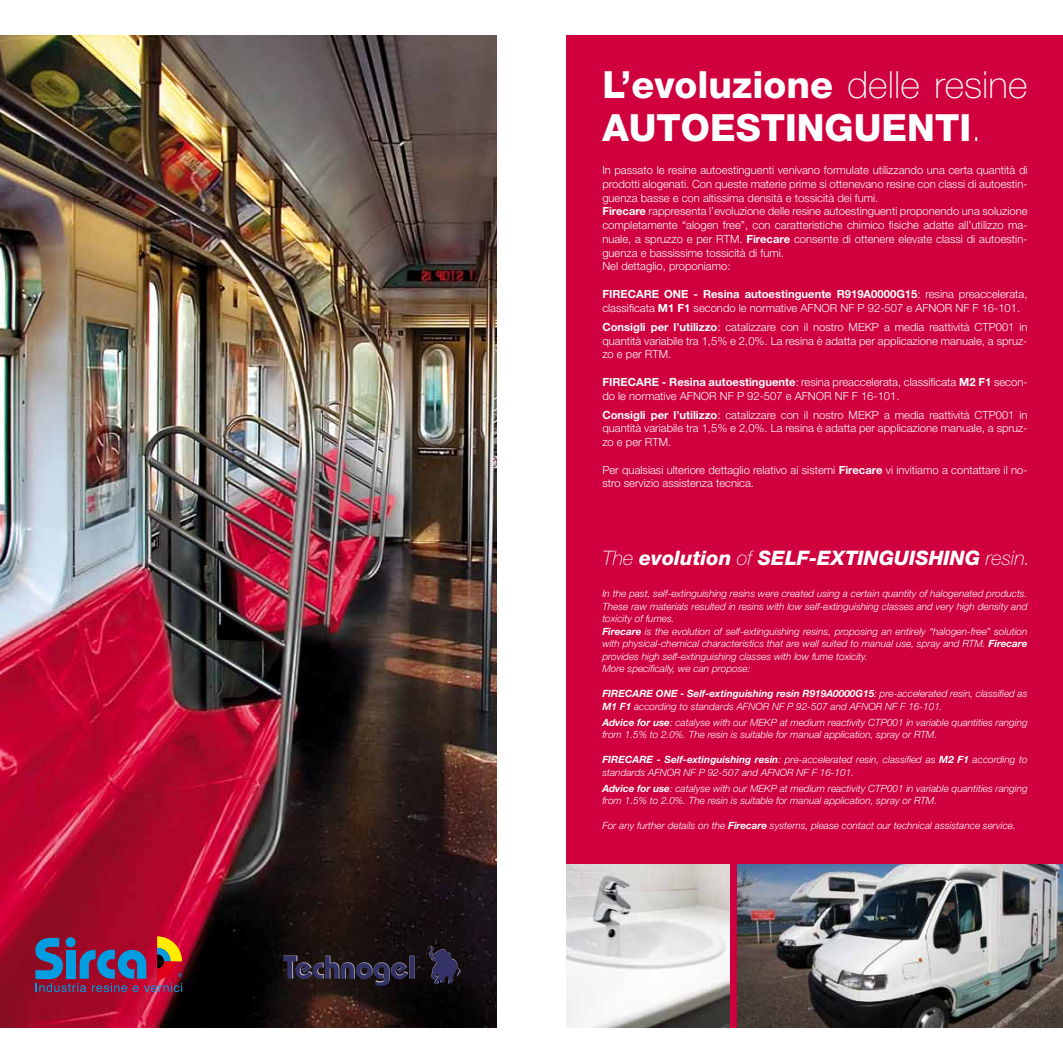
<style>
.page{position:relative;width:1063px;height:1063px;background:#fff}
.page>*{position:absolute;margin:0;border:0;box-sizing:border-box;transform-origin:0 0}
.t1{font:800 37.5px/43.8px "Helvetica Neue LT Std";color:#fff}
.t2{font:italic 800 20px "Helvetica Neue LT Std";color:#fff}
.t3{font:300 11.25px/13.8px "Helvetica Neue LT Std";color:#fff}
.t4{font:italic 300 10px/12.5px "Helvetica Neue LT Std";color:#fff}
.s1{font-weight:100}
.s2{font-weight:700}
</style>
<div class="page">
<img style="left:0;top:35px;width:496px;height:993px">
<div style="left:567px;top:35px;width:496px;height:993px;background:#cf003d"></div>
<svg style="left:35px;top:936px;width:148px;height:56px;background:#744364"></svg>
<img style="left:567px;top:865px;width:163px;height:163px">
<img style="left:737px;top:865px;width:326px;height:163px">
<img style="left:429px;top:946px;width:8px;height:22px">
<h1 class="t1" style="left:602px;top:62px;width:427px">L’evoluzione <span class="s1">delle resine<br></span>AUTOESTINGUENTI<span class="s1">.</span></h1>
<p class="t3" style="left:602px;top:163px;width:427px">In passato le resine autoestinguenti venivano formulate utilizzando una certa quantità di prodotti alogenati. Con queste materie prime si ottenevano resine con classi di autoestin&shy;guenza basse e con altissima densità e tossicità dei fumi.<br><span class="s2">Firecare</span> rappresenta l’evoluzione delle resine autoestinguenti proponendo una soluzione completamente “alogen free”, con caratteristiche chimico fisiche adatte all’utilizzo ma&shy;nuale, a spruzzo e per RTM. <span class="s2">Firecare</span> consente di ottenere elevate classi di autoestin&shy;guenza e bassissime tossicità di fumi.<br>Nel dettaglio, proponiamo:</p>
<p class="t3" style="left:602px;top:287px;width:427px"><span class="s2">FIRECARE ONE - Resina autoestinguente R919A0000G15</span>: resina preaccelerata, classificata <span class="s2">M1 F1</span> secondo le normative AFNOR NF P 92-507 e AFNOR NF F 16-101.</p>
<p class="t3" style="left:602px;top:320px;width:427px;text-align:justify"><span class="s2">Consigli per l’utilizzo</span>: catalizzare con il nostro MEKP a media reattività CTP001 in quantità variabile tra 1,5% e 2,0%. La resina è adatta per applicazione manuale, a spruz&shy;zo e per RTM.</p>
<p class="t3" style="left:602px;top:375px;width:427px"><span class="s2">FIRECARE - Resina autoestinguente</span>: resina preaccelerata, classificata <span class="s2">M2 F1</span> secon&shy;do le normative AFNOR NF P 92-507 e AFNOR NF F 16-101.</p>
<p class="t3" style="left:602px;top:407px;width:427px;text-align:justify"><span class="s2">Consigli per l’utilizzo</span>: catalizzare con il nostro MEKP a media reattività CTP001 in quantità variabile tra 1,5% e 2,0%. La resina è adatta per applicazione manuale, a spruz&shy;zo e per RTM.</p>
<p class="t3" style="left:602px;top:462px;width:427px">Per qualsiasi ulteriore dettaglio relativo ai sistemi <span class="s2">Firecare</span> vi invitiamo a contattare il no&shy;stro servizio assistenza tecnica.</p>
<h2 class="t2" style="left:602px;top:546px;width:429px"><span class="s1">The</span> evolution <span class="s1">of</span> SELF-EXTINGUISHING <span class="s1">resin.</span></h2>
<p class="t4" style="left:602px;top:587px;width:427px">In the past, self-extinguishing resins were created using a certain quantity of halogenated products.<br>These raw materials resulted in resins with low self-extinguishing classes and very high density and toxicity of fumes.<br><span class="s2">Firecare</span> is the evolution of self-extinguishing resins, proposing an entirely “halogen-free” solution with physical-chemical characteristics that are well suited to manual use, spray and RTM. <span class="s2">Firecare </span>provides high self-extinguishing classes with low fume toxicity.<br>More specifically, we can propose:</p>
<p class="t4" style="left:602px;top:687px;width:427px"><span class="s2">FIRECARE ONE - Self-extinguishing resin R919A0000G15</span>: pre-accelerated resin, classified as<br><span class="s2">M1 F1</span> according to standards AFNOR NF P 92-507 and AFNOR NF F 16-101.</p>
<p class="t4" style="left:602px;top:716px;width:427px"><span class="s2">Advice for use</span>: catalyse with our MEKP at medium reactivity CTP001 in variable quantities ranging from 1.5% to 2.0%. The resin is suitable for manual application, spray or RTM.</p>
<p class="t4" style="left:602px;top:753px;width:427px"><span class="s2">FIRECARE - Self-extinguishing resin</span>: pre-accelerated resin, classified as <span class="s2">M2 F1</span> according to standards AFNOR NF P 92-507 and AFNOR NF F 16-101.</p>
<p class="t4" style="left:602px;top:782px;width:427px"><span class="s2">Advice for use</span>: catalyse with our MEKP at medium reactivity CTP001 in variable quantities ranging from 1.5% to 2.0%. The resin is suitable for manual application, spray or RTM.</p>
<p class="t4" style="left:602px;top:819px;width:415px">For any further details on the <span class="s2">Firecare</span> systems, please contact our technical assistance service.</p>
</div>
